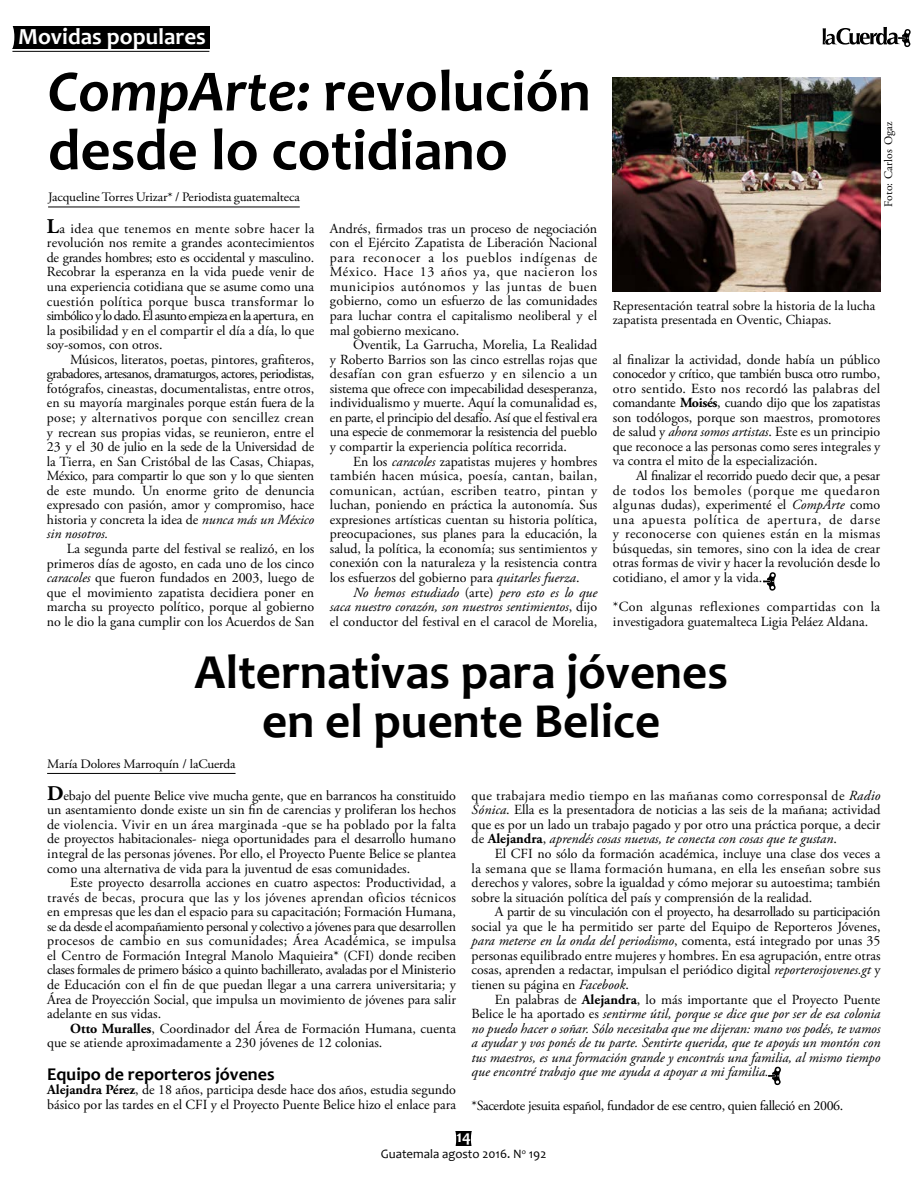
<style>
.page{position:relative;width:918px;height:1188px;background:#fff}
.page>*{position:absolute;margin:0;border:0;box-sizing:border-box;transform-origin:0 0}
.t1{font:700 58.8px/58.8px "Candara";color:#000}
.t2{font:700 49.2px/49.2px "Candara";color:#000;text-align:center}
.t3{font:700 23.1px "Candara";color:#fff}
.t4{font:700 18px "Candara";color:#000}
.t5{font:700 16.65px "Candara";color:#fff}
.t6{font:13.95px/14.5px "Adobe Garamond Pro";color:#000;text-align:justify}
.t7{font:italic 13.95px/14.5px "Adobe Garamond Pro";color:#000;text-align:justify}
.t8{font:13.95px "Adobe Garamond Pro";letter-spacing:-.025em;color:#000}
.t9{font:13.65px/14.2px "Adobe Garamond Pro";color:#000}
.t10{font:12.9px "Adobe Garamond Pro";letter-spacing:-.01em;color:#000;scale:1.04 1}
.t11{font:12.9px "Candara";color:#000}
.t12{font:11.55px "Adobe Garamond Pro";letter-spacing:.025em;color:#000}
.s1{font-style:italic}
.s2{font-weight:700;font-size:20.85px}
.s3{font-style:normal}
.s4{font-weight:700}
.s5{font-weight:700;font-style:normal}
</style>
<div class="page">
<div style="left:11px;top:26px;width:198px;height:22px;background:#000"></div>
<div style="left:7px;top:24px;width:7px;height:26px;background:#fff;border-radius:50%"></div>
<hr style="left:12px;top:51px;width:197px;height:1px;background:#000">
<svg style="left:823px;top:27px;width:88px;height:21px"></svg>
<div style="left:456px;top:1132px;width:16px;height:14px;background:#000"></div>
<svg style="left:471px;top:1131px;width:1px;height:15px"></svg>
<hr style="left:48px;top:207px;width:252px;height:1px;background:#000">
<svg style="left:768px;top:1066px;width:13px;height:20px"></svg>
<hr style="left:47px;top:773px;width:189px;height:1px;background:#000">
<img style="left:613px;top:77px;width:267px;height:215px">
<svg style="left:763px;top:572px;width:13px;height:19px"></svg>
<h3 class="t3" style="left:18px;top:22px;width:190px">Movidas populares</h3>
<h1 class="t1" style="left:48px;top:61px;width:544px"><span class="s1">CompArte:</span> revolución desde lo cotidiano</h1>
<p class="t10" style="left:48px;top:189px;width:244px">Jacqueline Torres Urizar* / Periodista guatemalteca</p>
<p class="t6" style="left:47px;top:222px;width:269px"><span class="s2">L</span>a idea que tenemos en mente sobre hacer la revolución nos remite a grandes acontecimientos de grandes hombres; esto es occidental y masculino.<br>Recobrar la esperanza en la vida puede venir de una experiencia cotidiana que se asume como una cuestión política porque busca transformar lo simbólico y lo dado. El asunto empieza en la apertura, en la posibilidad y en el compartir el día a día, lo que soy-somos, con otros.</p>
<p class="t6" style="left:47px;top:353px;width:269px;text-indent:23px">Músicos, literatos, poetas, pintores, grafiteros, grabadores, artesanos, dramaturgos, actores, periodistas, fotógrafos, cineastas, documentalistas, entre otros, en su mayoría marginales porque están fuera de la pose; y alternativos porque con sencillez crean y recrean sus propias vidas, se reunieron, entre el 23 y el 30 de julio en la sede de la Universidad de la Tierra, en San Cristóbal de las Casas, Chiapas, México, para compartir lo que son y lo que sienten de este mundo. Un enorme grito de denuncia expresado con pasión, amor y compromiso, hace historia y concreta la idea de <span class="s1">nunca más un México sin nosotros.</span></p>
<p class="t6" style="left:47px;top:542px;width:269px;text-indent:20px">La segunda parte del festival se realizó, en los primeros días de agosto, en cada uno de los cinco <span class="s1">caracoles</span> que fueron fundados en 2003, luego de que el movimiento zapatista decidiera poner en marcha su proyecto político, porque al gobierno no le dio la gana cumplir con los Acuerdos de San</p>
<p class="t6" style="left:330px;top:221px;width:269px">Andrés, firmados tras un proceso de negociación con el Ejército Zapatista de Liberación Nacional para reconocer a los pueblos indígenas de México. Hace 13 años ya, que nacieron los municipios autónomos y las juntas de buen gobierno, como un esfuerzo de las comunidades para luchar contra el capitalismo neoliberal y el mal gobierno mexicano.</p>
<p class="t6" style="left:330px;top:338px;width:269px;text-indent:23px">Oventik, La Garrucha, Morelia, La Realidad y Roberto Barrios son las cinco estrellas rojas que desafían con gran esfuerzo y en silencio a un sistema que ofrece con impecabilidad desesperanza, individualismo y muerte. Aquí la comunalidad es, en parte, el principio del desafío. Así que el festival era una especie de conmemorar la resistencia del pueblo y compartir la experiencia política recorrida.</p>
<p class="t6" style="left:330px;top:454px;width:269px;text-indent:23px">En los <span class="s1">caracoles</span> zapatistas mujeres y hombres también hacen música, poesía, cantan, bailan, comunican, actúan, escriben teatro, pintan y luchan, poniendo en práctica la autonomía. Sus expresiones artísticas cuentan su historia política, preocupaciones, sus planes para la educación, la salud, la política, la economía; sus sentimientos y conexión con la naturaleza y la resistencia contra los esfuerzos del gobierno para <span class="s1">quitarles fuerza</span>.</p>
<p class="t7" style="left:330px;top:585px;width:269px;text-indent:23px">No hemos estudiado <span class="s3">(arte)</span> pero esto es lo que saca nuestro corazón, son nuestros sentimientos<span class="s3">, dijo el conductor del festival en el caracol de Morelia,</span></p>
<p class="t12" style="left:882px;top:207px;width:88px;rotate:-90deg">Foto: Carlos Ogaz</p>
<p class="t9" style="left:613px;top:299px;width:264px">Representación teatral sobre la historia de la lucha zapatista presentada en Oventic, Chiapas.</p>
<p class="t6" style="left:613px;top:352px;width:269px">al finalizar la actividad, donde había un público conocedor y crítico, que también busca otro rumbo, otro sentido. Esto nos recordó las palabras del comandante <span class="s4">Moisés</span>, cuando dijo que los zapatistas son todólogos, porque son maestros, promotores de salud y <span class="s1">ahora somos artistas</span>. Este es un principio que reconoce a las personas como seres integrales y va contra el mito de la especialización.</p>
<p class="t6" style="left:613px;top:469px;width:269px;text-indent:23px">Al finalizar el recorrido puedo decir que, a pesar de todos los bemoles (porque me quedaron algunas dudas), experimenté el <span class="s1">CompArte</span> como una apuesta política de apertura, de darse y reconocerse con quienes están en la mismas búsquedas, sin temores, sino con la idea de crear otras formas de vivir y hacer la revolución desde lo cotidiano, el amor y la vida.</p>
<p class="t6" style="left:613px;top:600px;width:269px">*Con algunas reflexiones compartidas con la investigadora guatemalteca Ligia Peláez Aldana.</p>
<h2 class="t2" style="left:194px;top:647px;width:535px">Alternativas para jóvenes en el puente Belice</h2>
<p class="t10" style="left:47px;top:756px;width:183px">María Dolores Marroquín / laCuerda</p>
<p class="t6" style="left:47px;top:789px;width:410px"><span class="s2">D</span>ebajo del puente Belice vive mucha gente, que en barrancos ha constituido un asentamiento donde existe un sin fin de carencias y proliferan los hechos de violencia. Vivir en un área marginada -que se ha poblado por la falta de proyectos habitacionales- niega oportunidades para el desarrollo humano integral de las personas jóvenes. Por ello, el Proyecto Puente Belice se plantea como una alternativa de vida para la juventud de esas comunidades.</p>
<p class="t6" style="left:47px;top:876px;width:410px;text-indent:23px">Este proyecto desarrolla acciones en cuatro aspectos: Productividad, a través de becas, procura que las y los jóvenes aprendan oficios técnicos en empresas que les dan el espacio para su capacitación; Formación Humana, se da desde el acompañamiento personal y colectivo a jóvenes para que desarrollen procesos de cambio en sus comunidades; Área Académica, se impulsa el Centro de Formación Integral Manolo Maquieira* (CFI) donde reciben clases formales de primero básico a quinto bachillerato, avaladas por el Ministerio de Educación con el fin de que puedan llegar a una carrera universitaria; y Área de Proyección Social, que impulsa un movimiento de jóvenes para salir adelante en sus vidas.</p>
<p class="t6" style="left:47px;top:1021px;width:410px;text-indent:23px"><span class="s4">Otto Muralles</span>, Coordinador del Área de Formación Humana, cuenta que se atiende aproximadamente a 230 jóvenes de 12 colonias.</p>
<p class="t4" style="left:47px;top:1063px;width:229px">Equipo de reporteros jóvenes</p>
<p class="t6" style="left:47px;top:1083px;width:410px"><span class="s4">Alejandra Pérez</span>, de 18 años, participa desde hace dos años, estudia segundo básico por las tardes en el CFI y el Proyecto Puente Belice hizo el enlace para</p>
<p class="t6" style="left:472px;top:789px;width:410px">que trabajara medio tiempo en las mañanas como corresponsal de <span class="s1">Radio Sónica</span>. Ella es la presentadora de noticias a las seis de la mañana; actividad que es por un lado un trabajo pagado y por otro una práctica porque, a decir de <span class="s4">Alejandra</span>, <span class="s1">aprendés cosas nuevas, te conecta con cosas que te gustan</span>.</p>
<p class="t6" style="left:472px;top:847px;width:410px;text-indent:23px">El CFI no sólo da formación académica, incluye una clase dos veces a la semana que se llama formación humana, en ella les enseñan sobre sus derechos y valores, sobre la igualdad y cómo mejorar su autoestima; también sobre la situación política del país y comprensión de la realidad.</p>
<p class="t6" style="left:472px;top:905px;width:410px;text-indent:23px">A partir de su vinculación con el proyecto, ha desarrollado su participación social ya que le ha permitido ser parte del Equipo de Reporteros Jóvenes, <span class="s1">para meterse en la onda del periodismo</span>, comenta, está integrado por unas 35 personas equilibrado entre mujeres y hombres. En esa agrupación, entre otras cosas, aprenden a redactar, impulsan el periódico digital <span class="s1">reporterosjovenes.gt</span> y tienen su página en <span class="s1">Facebook</span>.</p>
<p class="t7" style="left:472px;top:992px;width:410px;text-indent:23px"><span class="s3">En palabras de</span> <span class="s5">Alejandra</span><span class="s3">, lo más importante que el Proyecto Puente Belice le ha aportado es</span> sentirme útil, porque se dice que por ser de esa colonia no puedo hacer o soñar. Sólo necesitaba que me dijeran: mano vos podés, te vamos a ayudar y vos ponés de tu parte. Sentirte querida, que te apoyás un montón con tus maestros, es una formación grande y encontrás una familia, al mismo tiempo que encontré trabajo que me ayuda a apoyar a mi familia.</p>
<p class="t8" style="left:472px;top:1097px;width:373px">*Sacerdote jesuita español, fundador de ese centro, quien falleció en 2006.</p>
<p class="t5" style="left:457px;top:1126px;width:16px">14</p>
<p class="t11" style="left:381px;top:1146px;width:167px">Guatemala agosto 2016. N<sup>o</sup> 192</p>
</div>
